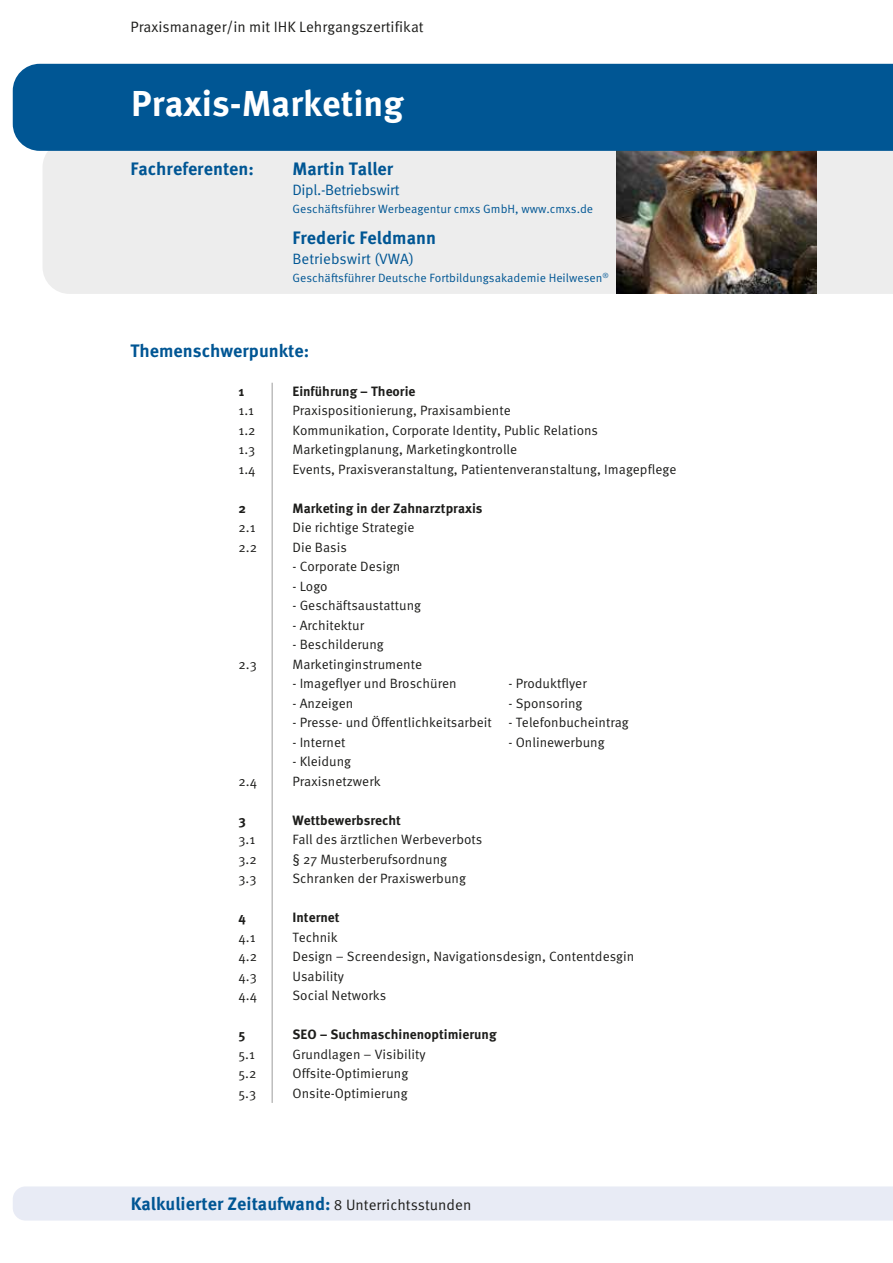
<style>
.page{position:relative;width:893px;height:1263px;background:#fff}
.page>*{position:absolute;margin:0;border:0;box-sizing:border-box;transform-origin:0 0}
.t1{font:700 36px "Meta OT";color:#fff}
.t2{font:700 18px "Meta OT";color:#005694}
.t3{font:15px "Meta OT Norm";color:#1d1d1b}
.t4{font:15px "Meta OT Norm";letter-spacing:-.025em;color:#005694}
.t5{font:15px "Meta OT Norm";color:#005694}
.t6{font:13.5px "Meta OT Norm";color:#1d1d1b}
.t7{font:700 13.5px "Meta OT";color:#1d1d1b}
.t8{font:12px "Meta OT Norm";color:#005694}
.s1{font-family:"Meta OT Norm";font-weight:400;font-size:15px;color:#1d1d1b}
</style>
<div class="page">
<div style="left:43px;top:151px;width:850px;height:143px;background:#ededed"></div>
<img style="left:617px;top:151px;width:199px;height:143px">
<div style="left:13px;top:64px;width:880px;height:87px;background:#005694"></div>
<div style="left:13px;top:1186px;width:880px;height:34px;background:#e8ebf5"></div>
<hr style="left:272px;top:383px;width:1px;height:720px;background:#9d9d9c">
<p class="t3" style="left:130px;top:18px;width:295px">Praxismanager/in mit IHK Lehrgangszertifikat</p>
<h1 class="t1" style="left:131px;top:81px;width:274px">Praxis-Marketing</h1>
<h2 class="t2" style="left:130px;top:157px;width:125px">Fachreferenten:</h2>
<h2 class="t2" style="left:292px;top:157px;width:102px">Martin Taller</h2>
<p class="t4" style="left:292px;top:180px;width:108px">Dipl.-Betriebswirt</p>
<p class="t8" style="left:292px;top:201px;width:302px">Geschäftsführer Werbeagentur cmxs GmbH, www.cmxs.de</p>
<h2 class="t2" style="left:292px;top:226px;width:145px">Frederic Feldmann</h2>
<p class="t5" style="left:292px;top:249px;width:123px">Betriebswirt (VWA)</p>
<p class="t8" style="left:292px;top:270px;width:318px">Geschäftsführer Deutsche Fortbildungsakademie Heilwesen<sup>®</sup></p>
<h2 class="t2" style="left:130px;top:339px;width:180px">Themenschwerpunkte:</h2>
<p class="t7" style="left:238px;top:382px;width:7px">1</p>
<p class="t7" style="left:292px;top:382px;width:125px">Einführung – Theorie</p>
<p class="t6" style="left:238px;top:402px;width:17px">1.1</p>
<p class="t6" style="left:292px;top:402px;width:220px">Praxispositionierung, Praxisambiente</p>
<p class="t6" style="left:238px;top:422px;width:19px">1.2</p>
<p class="t6" style="left:292px;top:422px;width:307px">Kommunikation, Corporate Identity, Public Relations</p>
<p class="t6" style="left:238px;top:441px;width:18px">1.3</p>
<p class="t6" style="left:292px;top:441px;width:226px">Marketingplanung, Marketingkontrolle</p>
<p class="t6" style="left:238px;top:461px;width:19px">1.4</p>
<p class="t6" style="left:292px;top:461px;width:385px">Events, Praxisveranstaltung, Patientenveranstaltung, Imagepflege</p>
<p class="t7" style="left:238px;top:499px;width:9px">2</p>
<p class="t7" style="left:292px;top:499px;width:191px">Marketing in der Zahnarztpraxis</p>
<p class="t6" style="left:238px;top:519px;width:19px">2.1</p>
<p class="t6" style="left:292px;top:519px;width:124px">Die richtige Strategie</p>
<p class="t6" style="left:238px;top:539px;width:20px">2.2</p>
<p class="t6" style="left:292px;top:539px;width:56px">Die Basis</p>
<p class="t6" style="left:292px;top:558px;width:109px">- Corporate Design</p>
<p class="t6" style="left:292px;top:578px;width:37px">- Logo</p>
<p class="t6" style="left:292px;top:597px;width:130px">- Geschäftsaustattung</p>
<p class="t6" style="left:292px;top:617px;width:73px">- Architektur</p>
<p class="t6" style="left:292px;top:636px;width:93px">- Beschilderung</p>
<p class="t6" style="left:238px;top:656px;width:20px">2.3</p>
<p class="t6" style="left:292px;top:656px;width:131px">Marketinginstrumente</p>
<p class="t6" style="left:292px;top:675px;width:166px">- Imageflyer und Broschüren</p>
<p class="t6" style="left:508px;top:675px;width:80px">- Produktflyer</p>
<p class="t6" style="left:292px;top:695px;width:62px">- Anzeigen</p>
<p class="t6" style="left:508px;top:695px;width:75px">- Sponsoring</p>
<p class="t6" style="left:292px;top:714px;width:338px">- Presse- und Öffentlichkeitsarbeit - Telefonbucheintrag</p>
<p class="t6" style="left:292px;top:734px;width:54px">- Internet</p>
<p class="t6" style="left:508px;top:734px;width:98px">- Onlinewerbung</p>
<p class="t6" style="left:292px;top:753px;width:60px">- Kleidung</p>
<p class="t6" style="left:238px;top:773px;width:20px">2.4</p>
<p class="t6" style="left:292px;top:773px;width:90px">Praxisnetzwerk</p>
<p class="t7" style="left:238px;top:811px;width:9px">3</p>
<p class="t7" style="left:292px;top:811px;width:110px">Wettbewerbsrecht</p>
<p class="t6" style="left:238px;top:831px;width:18px">3.1</p>
<p class="t6" style="left:292px;top:831px;width:191px">Fall des ärztlichen Werbeverbots</p>
<p class="t6" style="left:238px;top:851px;width:20px">3.2</p>
<p class="t6" style="left:292px;top:851px;width:156px">§ 27 Musterberufsordnung</p>
<p class="t6" style="left:238px;top:870px;width:20px">3.3</p>
<p class="t6" style="left:292px;top:870px;width:175px">Schranken der Praxiswerbung</p>
<p class="t7" style="left:238px;top:909px;width:9px">4</p>
<p class="t7" style="left:292px;top:909px;width:49px">Internet</p>
<p class="t6" style="left:238px;top:929px;width:19px">4.1</p>
<p class="t6" style="left:292px;top:929px;width:47px">Technik</p>
<p class="t6" style="left:238px;top:948px;width:20px">4.2</p>
<p class="t6" style="left:292px;top:948px;width:343px">Design – Screendesign, Navigationsdesign, Contentdesgin</p>
<p class="t6" style="left:238px;top:968px;width:20px">4.3</p>
<p class="t6" style="left:292px;top:968px;width:53px">Usability</p>
<p class="t6" style="left:238px;top:987px;width:20px">4.4</p>
<p class="t6" style="left:292px;top:987px;width:95px">Social Networks</p>
<p class="t7" style="left:238px;top:1026px;width:9px">5</p>
<p class="t7" style="left:292px;top:1026px;width:206px">SEO – Suchmaschinenoptimierung</p>
<p class="t6" style="left:238px;top:1046px;width:18px">5.1</p>
<p class="t6" style="left:292px;top:1046px;width:135px">Grundlagen – Visibility</p>
<p class="t6" style="left:238px;top:1065px;width:20px">5.2</p>
<p class="t6" style="left:292px;top:1065px;width:117px">Offsite-Optimierung</p>
<p class="t6" style="left:238px;top:1085px;width:19px">5.3</p>
<p class="t6" style="left:292px;top:1085px;width:117px">Onsite-Optimierung</p>
<h2 class="t2" style="left:131px;top:1192px;width:342px">Kalkulierter Zeitaufwand: <span class="s1">8 Unterrichtsstunden</span></h2>
</div>
